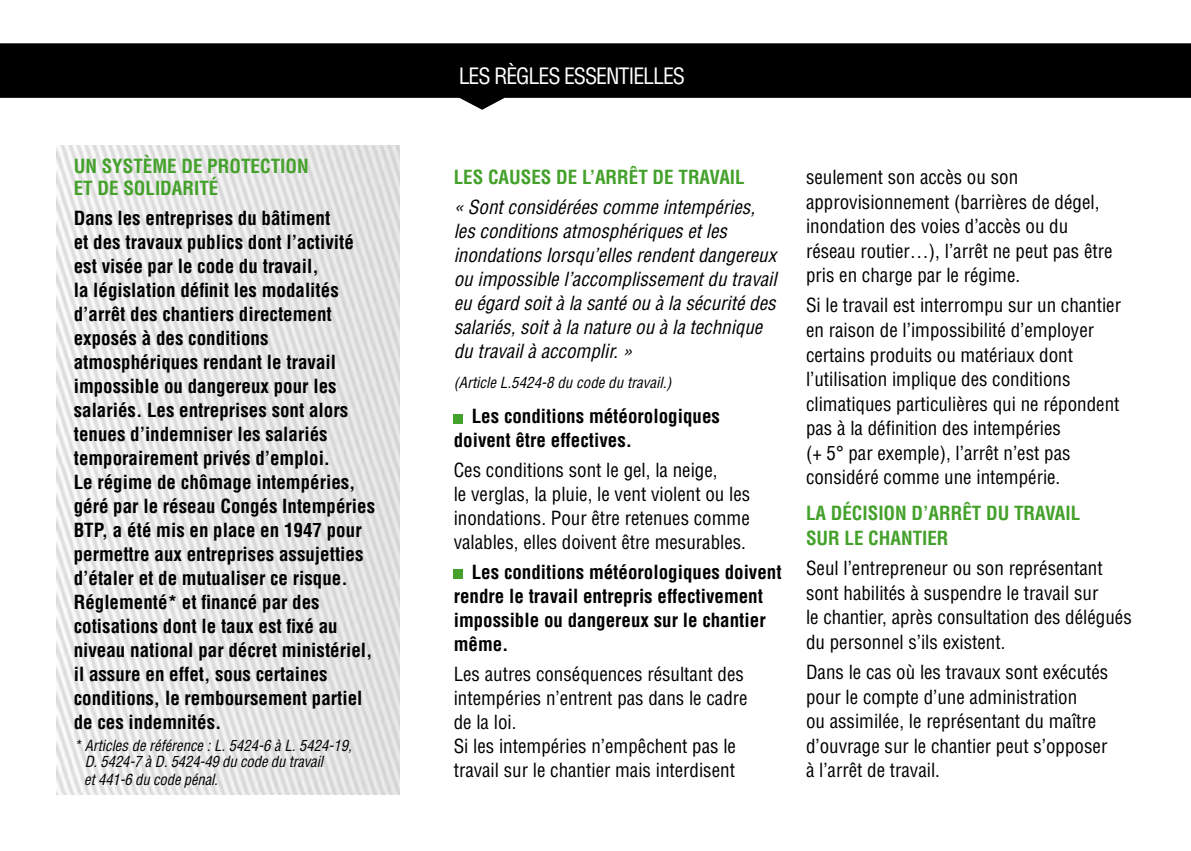
<style>
.page{position:relative;width:1191px;height:851px;background:#fff}
.page>*{position:absolute;margin:0;border:0;box-sizing:border-box;transform-origin:0 0}
.t1{font:condensed 22px "Helvetica";letter-spacing:-.05em;color:#fff}
.t2{font:condensed 19px/24.6px "Helvetica";color:#000}
.t3{font:700 condensed 19px/24px "Helvetica";color:#000}
.t4{font:italic condensed 19px/24px "Helvetica";color:#000}
.t5{font:700 condensed 19px/24.6px "Helvetica";color:#44a12b}
.t6{font:italic condensed 15px/16px "Helvetica";color:#000}
</style>
<div class="page">
<img style="left:57px;top:145px;width:343px;height:649px">
<div style="left:454px;top:414px;width:9px;height:9px;background:#44a12b"></div>
<div style="left:454px;top:569px;width:9px;height:10px;background:#44a12b"></div>
<svg style="left:0;top:43px;width:1191px;height:67px;fill:#000"></svg>
<p class="t5" style="left:74px;top:153px;width:39px">Un syst</p>
<p class="t5" style="left:143px;top:153px;width:76px">èmedeprotection</p>
<p class="t5" style="left:74px;top:176px;width:60px">etdesolidarité</p>
<p class="t3" style="left:74px;top:206px;width:303px">Dans les entreprises du bâtiment<br>et des travaux publics dont l’activité est visée par le code du travail,<br>la législation définit les modalités d’arrêt des chantiers directement exposés à des conditions atmosphériques rendant le travail impossible ou dangereux pour les salariés. Les entreprises sont alors tenues d’indemniser les salariés temporairement privés d’emploi.<br>Le régime de chômage intempéries, géré par le réseau Congés Intempéries BTP, a été mis en place en 1947 pour permettre aux entreprises assujetties d’étaler et de mutualiser ce risque.<br>Réglementé* et financé par des cotisations dont le taux est fixé au niveau national par décret ministériel, il assure en effet, sous certaines conditions, le remboursement partiel de ces indemnités.</p>
<p class="t6" style="left:85px;top:737px;width:268px;text-indent:-11px">* Articles de référence : L. 5424-6 à L. 5424-19,<br>D. 5424-7 à D. 5424-49 du code du travail</p>
<p class="t6" style="left:84px;top:771px;width:135px">et 441-6 du code pénal.</p>
<p class="t1" style="left:459px;top:62px;width:228px">LES RÈGLES ESSENTIELLES</p>
<p class="t5" style="left:454px;top:164px;width:292px">LES CAUSES DE L’ARRÊT DE TRAVAIL</p>
<p class="t4" style="left:454px;top:195px;width:324px">« Sont considérées comme intempéries, les conditions atmosphériques et les inondations lorsqu’elles rendent dangereux ou impossible l’accomplissement du travail eu égard soit à la santé ou à la sécurité des salariés, soit à la nature ou à la technique du travail à accomplir. »</p>
<p class="t6" style="left:454px;top:374px;width:219px">(Article L.5424-8 du code du travail.)</p>
<p class="t3" style="left:454px;top:404px;width:268px;text-indent:18px">Les conditions météorologiques doivent être effectives.</p>
<p class="t2" style="left:454px;top:458px;width:298px;line-height:24px">Ces conditions sont le gel, la neige,<br>le verglas, la pluie, le vent violent ou les inondations. Pour être retenues comme valables, elles doivent être mesurables.</p>
<p class="t3" style="left:454px;top:560px;width:329px;text-indent:18px">Les conditions météorologiques doivent rendre le travail entrepris effectivement impossible ou dangereux sur le chantier même.</p>
<p class="t2" style="left:454px;top:661px;width:295px;line-height:24px">Les autres conséquences résultant des intempéries n’entrent pas dans le cadre de la loi.<br>Si les intempéries n’empêchent pas le travail sur le chantier mais interdisent</p>
<p class="t2" style="left:806px;top:165px;width:308px">seulement son accès ou son approvisionnement (barrières de dégel, inondation des voies d’accès ou du réseau routier…), l’arrêt ne peut pas être pris en charge par le régime.</p>
<p class="t2" style="left:806px;top:293px;width:316px">Si le travail est interrompu sur un chantier en raison de l’impossibilité d’employer certains produits ou matériaux dont l’utilisation implique des conditions climatiques particulières qui ne répondent pas à la définition des intempéries<br>(+ 5° par exemple), l’arrêt n’est pas considéré comme une intempérie.</p>
<p class="t5" style="left:806px;top:501px;width:276px">LA DÉCISION D’ARRÊT DU TRAVAIL<br>SUR LE CHANTIER</p>
<p class="t2" style="left:806px;top:555px;width:327px">Seul l’entrepreneur ou son représentant sont habilités à suspendre le travail sur<br>le chantier, après consultation des délégués du personnel s’ils existent.</p>
<p class="t2" style="left:806px;top:659px;width:304px">Dans le cas où les travaux sont exécutés pour le compte d’une administration<br>ou assimilée, le représentant du maître d’ouvrage sur le chantier peut s’opposer à l’arrêt de travail.</p>
</div>
